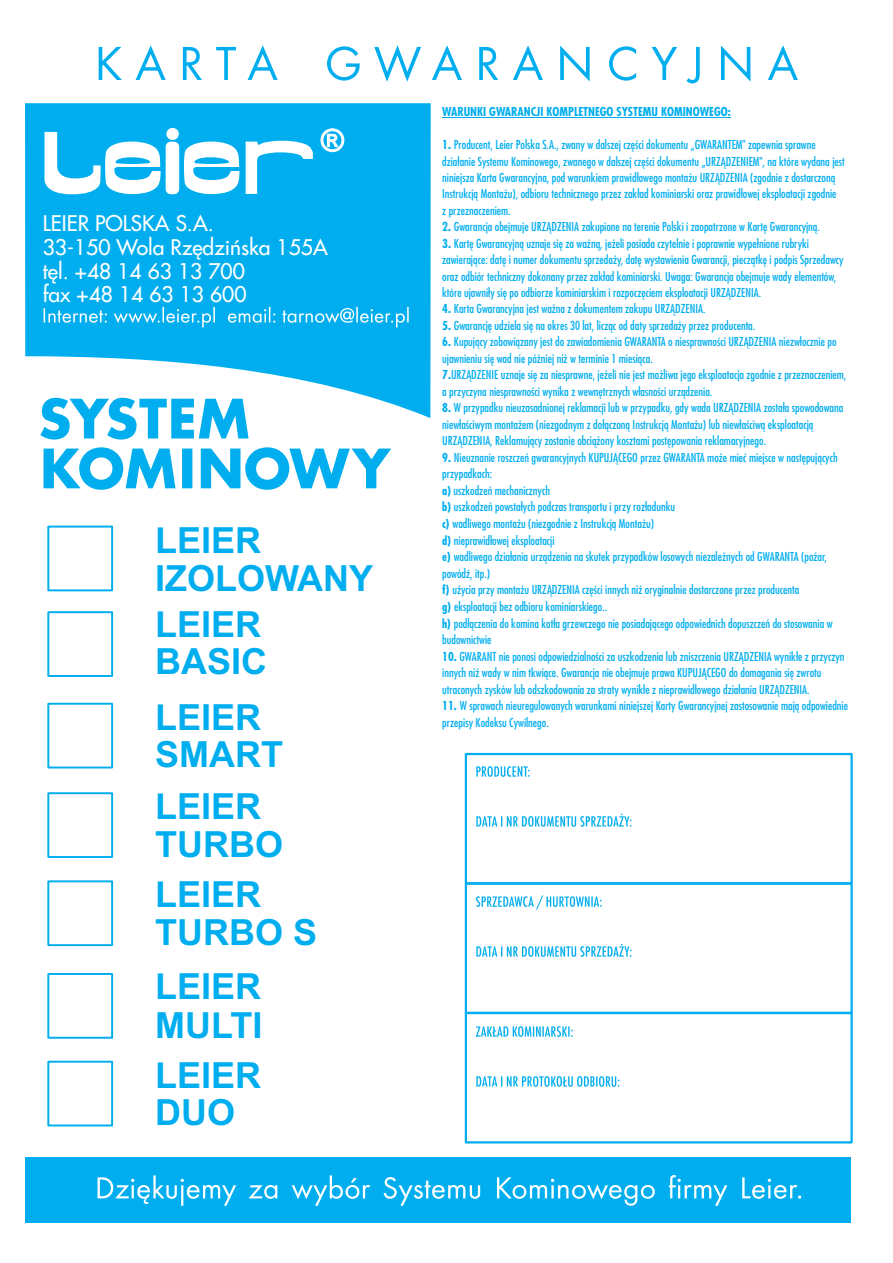
<style>
.page{position:relative;width:893px;height:1263px;background:#fff}
.page>*{position:absolute;margin:0;border:0;box-sizing:border-box;transform-origin:0 0}
.t1{font:700 36px/37.8px "Arial";color:#00aeef}
.t2{font:21px/23.7px "Fujiyama 2";color:#fff}
.t3{font:12px/16.6px "Fujiyama";color:#00aeef}
.t4{font:700 12px "Fujiyama";color:#00aeef}
.s1{font-weight:700}
</style>
<div class="page">
<svg style="left:25px;top:103px;width:406px;height:315px;background:#23b9f1"></svg>
<div style="left:25px;top:1157px;width:826px;height:66px;background:#00aeef"></div>
<div style="left:465px;top:753px;width:388px;height:131px;border:2px solid #00aeef"></div>
<svg style="left:476px;top:766px;width:155px;height:61px"></svg>
<svg style="left:476px;top:1026px;width:143px;height:61px"></svg>
<svg style="left:476px;top:895px;width:155px;height:62px"></svg>
<div style="left:465px;top:882px;width:388px;height:132px;border:2px solid #00aeef"></div>
<div style="left:465px;top:1012px;width:388px;height:131px;border:2px solid #00aeef"></div>
<svg style="left:44px;top:307px;width:365px;height:20px;background:#2bbbf1"></svg>
<svg style="left:40px;top:398px;width:209px;height:41px"></svg>
<svg style="left:44px;top:447px;width:347px;height:43px"></svg>
<svg style="left:99px;top:45px;width:699px;height:38px"></svg>
<svg style="left:98px;top:1175px;width:703px;height:31px"></svg>
<svg style="left:43px;top:128px;width:270px;height:66px"></svg>
<div style="left:47px;top:611px;width:66px;height:66px;border:2px solid #00aeef"></div>
<div style="left:47px;top:792px;width:66px;height:66px;border:2px solid #00aeef"></div>
<div style="left:47px;top:880px;width:66px;height:66px;border:2px solid #00aeef"></div>
<div style="left:47px;top:973px;width:66px;height:66px;border:2px solid #00aeef"></div>
<div style="left:47px;top:526px;width:66px;height:65px;border:2px solid #00aeef"></div>
<div style="left:47px;top:1061px;width:66px;height:65px;border:2px solid #00aeef"></div>
<div style="left:47px;top:703px;width:66px;height:65px;border:2px solid #00aeef"></div>
<svg style="left:320px;top:128px;width:24px;height:24px"></svg>
<hr style="left:442px;top:117px;width:289px;height:1px;background:#00aeef">
<h2 class="t2" style="left:43px;top:215px;width:286px">LEIER POLSKA S.A.<br>33-150 Wola Rzedzinska 155A tel. +48 14 63 13 700<br>fax +48 14 63 13 600</h2>
<h1 class="t1" style="left:155px;top:525px;width:219px">LEIER<br>IZOLOWANY</h1>
<h1 class="t1" style="left:155px;top:609px;width:113px;line-height:37px">LEIER<br>BASIC</h1>
<h1 class="t1" style="left:155px;top:701px;width:129px">LEIER<br>SMART</h1>
<h1 class="t1" style="left:155px;top:791px;width:129px;line-height:38.2px">LEIER<br>TURBO</h1>
<h1 class="t1" style="left:155px;top:879px;width:163px">LEIER<br>TURBO S</h1>
<h1 class="t1" style="left:155px;top:970px;width:109px;line-height:39.3px">LEIER<br>MULTI</h1>
<h1 class="t1" style="left:155px;top:1060px;width:108px;line-height:36.9px">LEIER<br>DUO</h1>
<p class="t4" style="left:442px;top:107px;width:290px">WARUNKI GWARANCJI KOMPLETNEGO SYSTEMU KOMINOWEGO:</p>
<p class="t3" style="left:442px;top:137px;width:404px"><span class="s1">1.</span> Producent, Leier Polska S.A., zwany w dalszej czêœci dokumentu „GWARANTEM" zapewnia sprawne dzia³anie Systemu Kominowego, zwanego w dalszej czêœci dokumentu „URZ¥DZENIEM", na które wydana jest niniejsza Karta Gwarancyjna, pod warunkiem prawid³owego monta¿u URZ¥DZENIA (zgodnie z dostarczon¹<br>Instrukcj¹ Monta¿u), odbioru technicznego przez zak³ad kominiarski oraz prawid³owej eksploatacji zgodnie<br>z przeznaczeniem.</p>
<p class="t3" style="left:442px;top:219px;width:379px"><span class="s1">2.</span> Gwarancja obejmuje URZ¥DZENIA zakupione na terenie Polski i zaopatrzone w Kartê Gwarancyjn¹.</p>
<p class="t3" style="left:442px;top:236px;width:403px"><span class="s1">3.</span> Kartê Gwarancyjn¹ uznaje siê za wa¿n¹, je¿eli posiada czytelnie i poprawnie wype³nione rubryki zawieraj¹ce: datê i numer dokumentu sprzeda¿y, datê wystawienia Gwarancji, piecz¹tkê i podpis Sprzedawcy oraz odbiór techniczny dokonany przez zak³ad kominiarski. Uwaga: Gwarancja obejmuje wady elementów, które ujawni³y siê po odbiorze kominiarskim i rozpoczêciem eksploatacji URZ¥DZENIA.</p>
<p class="t3" style="left:442px;top:301px;width:265px"><span class="s1">4.</span> Karta Gwarancyjna jest wa¿na z dokumentem zakupu URZ¥DZENIA.</p>
<p class="t3" style="left:442px;top:318px;width:315px"><span class="s1">5.</span> Gwarancjê udziela siê na okres 30 lat, licz¹c od daty sprzeda¿y przez producenta.</p>
<p class="t3" style="left:442px;top:335px;width:406px"><span class="s1">6.</span> Kupuj¹cy zobowi¹zany jest do zawiadomienia GWARANTA o niesprawnoœci URZ¥DZENIA niezw³ocznie po ujawnieniu siê wad nie póŸniej ni¿ w terminie 1 miesi¹ca.<br><span class="s1">7.</span>URZ¥DZENIE uznaje siê za niesprawne, je¿eli nie jest mo¿liwa jego eksploatacja zgodnie z przeznaczeniem, a przyczyna niesprawnoœci wynika z wewnêtrznych w³asnoœci urz¹dzenia.</p>
<p class="t3" style="left:442px;top:401px;width:403px"><span class="s1">8.</span> W przypadku nieuzasadnionej reklamacji lub w przypadku, gdy wada URZ¥DZENIA zosta³a spowodowana niew³aœciwym monta¿em (niezgodnym z do³¹czon¹ Instrukcj¹ Monta¿u) lub niew³aœciw¹ eksploatacj¹<br>URZ¥DZENIA, Reklamuj¹cy zostanie obci¹¿ony kosztami postêpowania reklamacyjnego.</p>
<p class="t3" style="left:442px;top:450px;width:397px"><span class="s1">9.</span> Nieuznanie roszczeñ gwarancyjnych KUPUJ¥CEGO przez GWARANTA mo¿e mieæ miejsce w nastêpuj¹cych przypadkach:<br><span class="s1">a)</span> uszkodzeñ mechanicznych<br><span class="s1">b)</span> uszkodzeñ powsta³ych podczas transportu i przy roz³adunku<br><span class="s1">c)</span> wadliwego monta¿u (niezgodnie z Instrukcj¹ Monta¿u)<br><span class="s1">d)</span> nieprawid³owej eksploatacji<br><span class="s1">e)</span> wadliwego dzia³ania urz¹dzenia na skutek przypadków losowych niezale¿nych od GWARANTA (po¿ar, powódŸ, itp.)<br><span class="s1">f)</span> u¿ycia przy monta¿u URZ¥DZENIA czêœci innych ni¿ oryginalnie dostarczone przez producenta<br><span class="s1">g)</span> eksploatacji bez odbioru kominiarskiego..<br><span class="s1">h)</span> pod³¹czenia do komina kot³a grzewczego nie posiadaj¹cego odpowiednich dopuszczeñ do stosowania w budownictwie</p>
<p class="t3" style="left:442px;top:649px;width:404px"><span class="s1">10.</span> GWARANT nie ponosi odpowiedzialnoœci za uszkodzenia lub zniszczenia URZ¥DZENIA wynik³e z przyczyn innych ni¿ wady w nim tkwi¹ce. Gwarancja nie obejmuje prawa KUPUJ¥CEGO do domagania siê zwrotu utraconych zysków lub odszkodowania za straty wynik³e z nieprawid³owego dzia³ania URZ¥DZENIA.</p>
<p class="t3" style="left:442px;top:698px;width:407px"><span class="s1">11.</span> W sprawach nieuregulowanych warunkami niniejszej Karty Gwarancyjnej zastosowanie maj¹ odpowiednie przepisy Kodeksu Cywilnego.</p>
</div>
